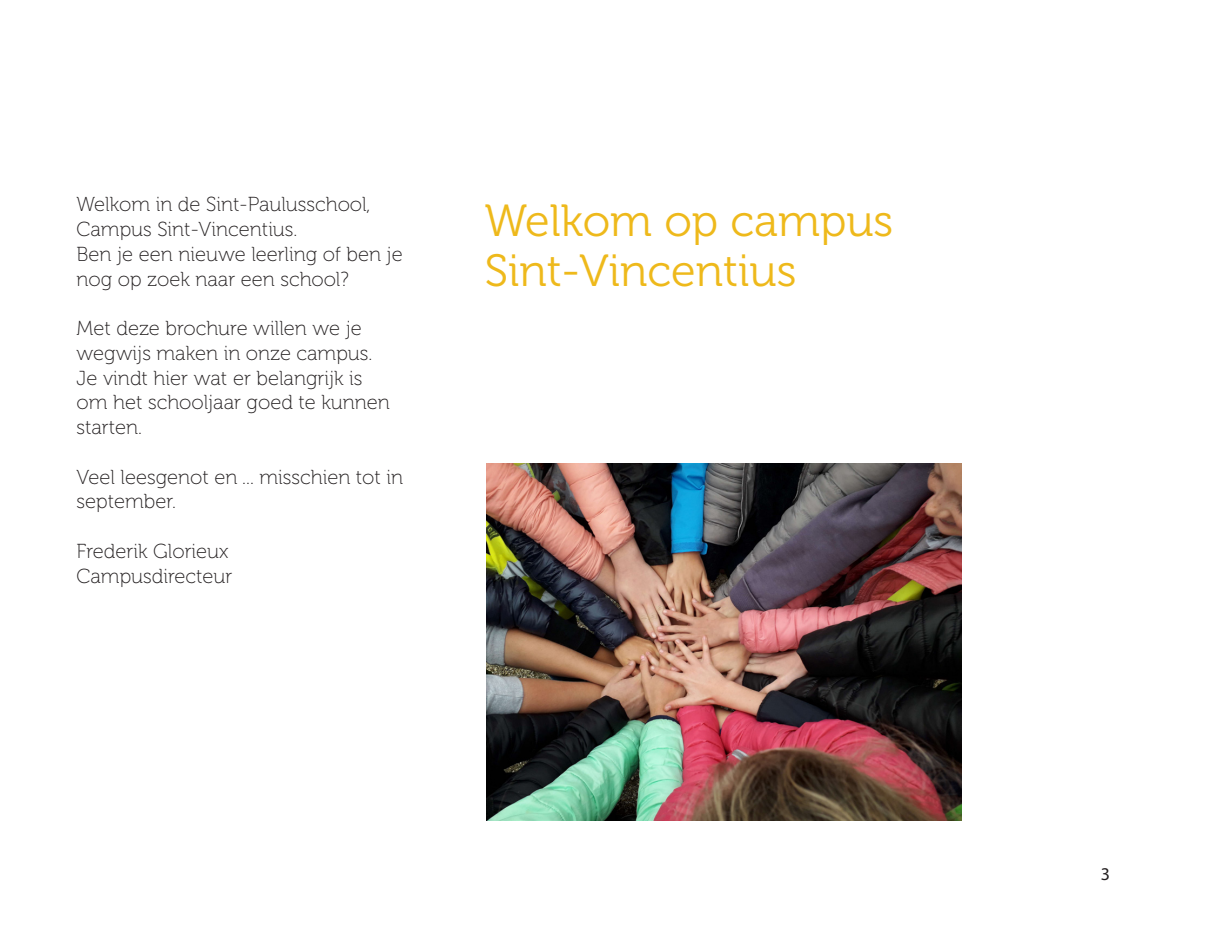
<style>
.page{position:relative;width:1225px;height:944px;background:#fff}
.page>*{position:absolute;margin:0;border:0;box-sizing:border-box;transform-origin:0 0}
.H1_-_museo{font:45px/49.5px "Museo 300";color:#eeb91b}
.t1{font:20.25px/24.8px "Museo 100";color:#231f20}
.t2{font:18px "Myriad Pro";color:#231f20}
</style>
<div class="page">
<img style="left:486px;top:464px;width:475px;height:356px">
<p class="t1" style="left:77px;top:193px;width:295px">Welkom in de Sint-Paulusschool,<br>Campus Sint-Vincentius.</p>
<p class="t1" style="left:77px;top:242px;width:328px">Ben je een nieuwe leerling of ben je nog op zoek naar een school?</p>
<p class="t1" style="left:77px;top:316px;width:297px">Met deze brochure willen we je wegwijs maken in onze campus.</p>
<p class="t1" style="left:77px;top:366px;width:315px">Je vindt hier wat er belangrijk is om het schooljaar goed te kunnen starten.</p>
<p class="t1" style="left:77px;top:465px;width:328px">Veel leesgenot en ... misschien tot in september.</p>
<p class="t1" style="left:77px;top:539px;width:153px">Frederik Glorieux</p>
<p class="t1" style="left:77px;top:564px;width:157px">Campusdirecteur</p>
<p class="H1_-_museo" style="left:485px;top:197px;width:410px">Welkom op campus<br>Sint-Vincentius</p>
<p class="t2" style="left:1101px;top:862px;width:11px">3</p>
</div>
